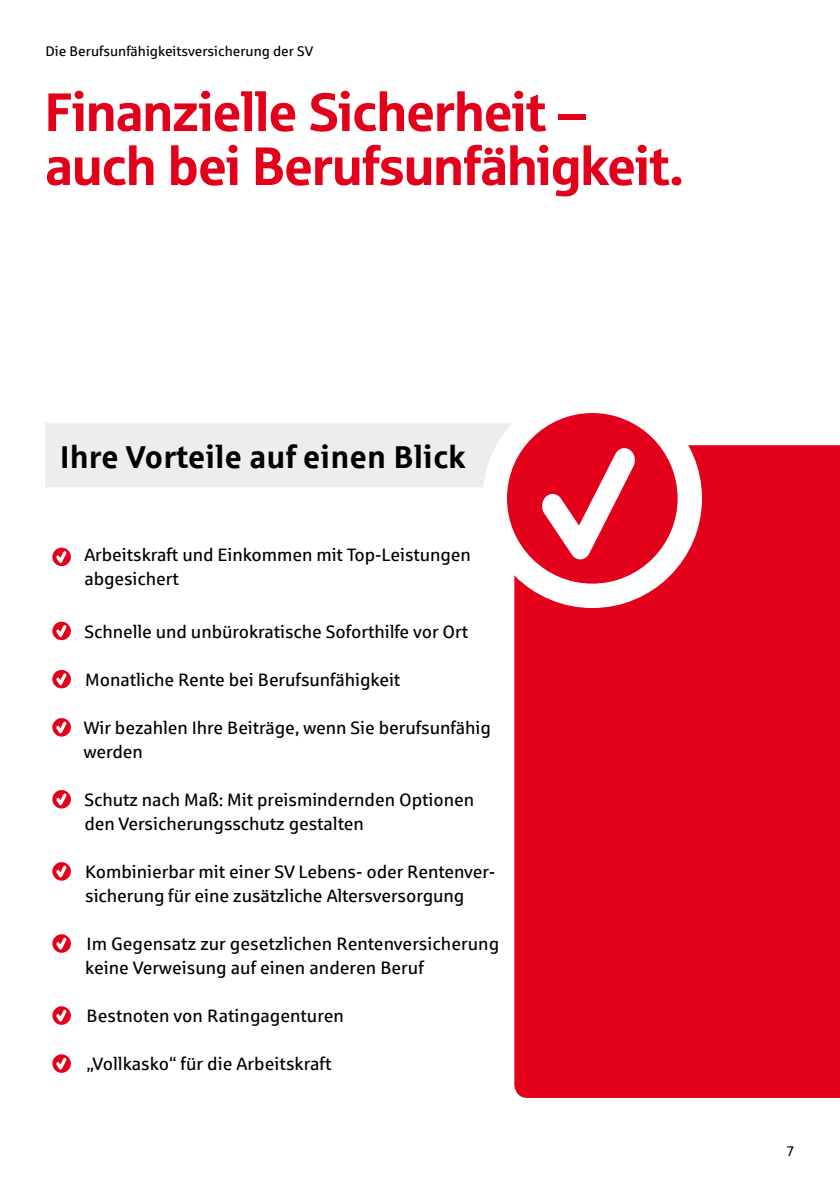
<style>
.page{position:relative;width:840px;height:1191px;background:#fff}
.page>*{position:absolute;margin:0;border:0;box-sizing:border-box;transform-origin:0 0}
.t1{font:54px/54px "Sparkasse Head";color:#e2001a}
.t2{font:700 31.6px "Sparkasse Rg";color:#000}
.t3{font:18px/24px "Sparkasse Rg";letter-spacing:-.005em;color:#000}
.t4{font:14px "Sparkasse Rg";color:#000}
.s1{font-family:"Sparkasse Rg";font-weight:700}
</style>
<div class="page">
<div style="left:514px;top:445px;width:325px;height:653px;background:#e2001a"></div>
<div style="left:45px;top:424px;width:514px;height:64px;background:#eceded"></div>
<hr style="left:45px;top:487px;width:514px;height:1px;background:#fff">
<svg style="left:482px;top:413px;width:219px;height:195px;fill:#e2001a"></svg>
<svg style="left:52px;top:547px;width:19px;height:20px"></svg>
<div style="left:51px;top:546px;width:21px;height:21px;border:1px solid #fff;border-radius:50%"></div>
<svg style="left:55px;top:550px;width:12px;height:14px"></svg>
<svg style="left:52px;top:621px;width:19px;height:20px"></svg>
<div style="left:51px;top:620px;width:21px;height:21px;border:1px solid #fff;border-radius:50%"></div>
<svg style="left:55px;top:624px;width:12px;height:14px"></svg>
<svg style="left:52px;top:669px;width:19px;height:20px"></svg>
<div style="left:51px;top:668px;width:21px;height:21px;border:1px solid #fff;border-radius:50%"></div>
<svg style="left:55px;top:672px;width:12px;height:14px"></svg>
<svg style="left:52px;top:717px;width:19px;height:20px"></svg>
<div style="left:51px;top:717px;width:21px;height:21px;border:1px solid #fff;border-radius:50%"></div>
<svg style="left:55px;top:720px;width:12px;height:14px"></svg>
<svg style="left:52px;top:789px;width:19px;height:20px"></svg>
<div style="left:51px;top:788px;width:21px;height:22px;border:1px solid #fff;border-radius:50%"></div>
<svg style="left:55px;top:792px;width:12px;height:14px"></svg>
<svg style="left:52px;top:861px;width:19px;height:20px"></svg>
<div style="left:51px;top:861px;width:21px;height:21px;border:1px solid #fff;border-radius:50%"></div>
<svg style="left:55px;top:864px;width:12px;height:14px"></svg>
<svg style="left:52px;top:933px;width:19px;height:20px"></svg>
<div style="left:51px;top:933px;width:21px;height:21px;border:1px solid #fff;border-radius:50%"></div>
<svg style="left:55px;top:936px;width:12px;height:14px"></svg>
<svg style="left:52px;top:1005px;width:19px;height:20px"></svg>
<div style="left:51px;top:1005px;width:21px;height:21px;border:1px solid #fff;border-radius:50%"></div>
<svg style="left:55px;top:1008px;width:12px;height:14px"></svg>
<svg style="left:52px;top:1053px;width:19px;height:20px"></svg>
<div style="left:51px;top:1053px;width:21px;height:21px;border:1px solid #fff;border-radius:50%"></div>
<svg style="left:55px;top:1056px;width:12px;height:14px"></svg>
<p class="t4" style="left:45px;top:42px;width:269px">Die Berufsunfähigkeitsversicherung der SV</p>
<h1 class="t1" style="left:45px;top:83px;width:639px">Finanzielle Sicherheit <span class="s1">– </span>auch bei Berufsunfähigkeit.</h1>
<h2 class="t2" style="left:60px;top:436px;width:407px">Ihre Vorteile auf einen Blick</h2>
<p class="t3" style="left:84px;top:542px;width:388px">Arbeitskraft und Einkommen mit Top-Leistungen abgesichert</p>
<p class="t3" style="left:84px;top:619px;width:385px">Schnelle und unbürokratische Soforthilfe vor Ort</p>
<p class="t3" style="left:85px;top:667px;width:316px">Monatliche Rente bei Berufsunfähigkeit</p>
<p class="t3" style="left:84px;top:715px;width:408px">Wir bezahlen Ihre Beiträge, wenn Sie berufsunfähig werden</p>
<p class="t3" style="left:84px;top:787px;width:391px">Schutz nach Maß: Mit preismindernden Optionen den Versicherungsschutz gestalten</p>
<p class="t3" style="left:85px;top:859px;width:411px">Kombinierbar mit einer SV Lebens- oder Rentenver&shy;sicherung für eine zusätzliche Altersversorgung</p>
<p class="t3" style="left:85px;top:931px;width:415px">Im Gegensatz zur gesetzlichen Rentenversicherung keine Verweisung auf einen anderen Beruf</p>
<p class="t3" style="left:86px;top:1003px;width:259px">Bestnoten von Ratingagenturen</p>
<p class="t3" style="left:86px;top:1051px;width:246px">„Vollkasko“ für die Arbeitskraft</p>
<p class="t4" style="left:786px;top:1142px;width:10px">7</p>
</div>
